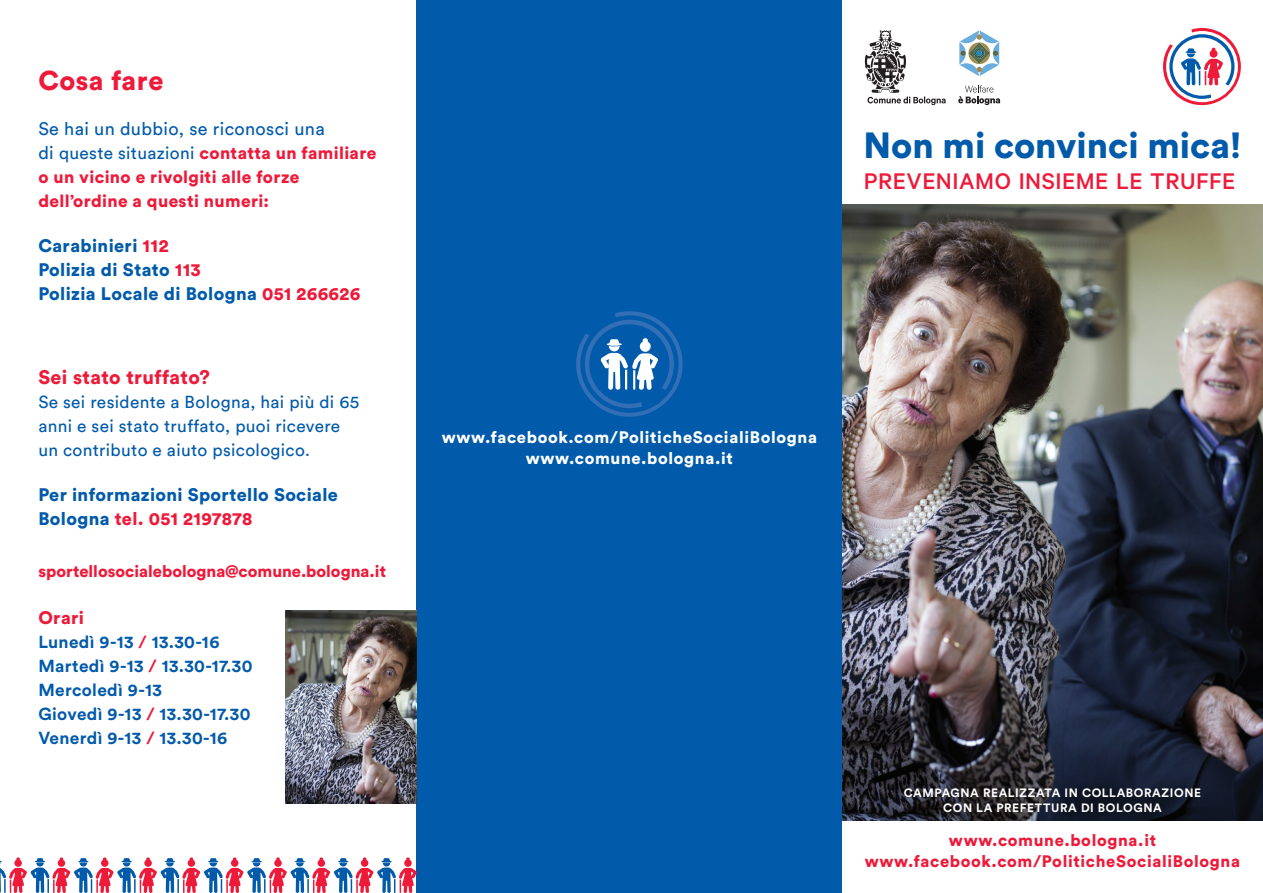
<style>
.page{position:relative;width:1263px;height:893px;background:#fff}
.page>*{position:absolute;margin:0;border:0;box-sizing:border-box;transform-origin:0 0}
.t1{font:900 36px "Circular Std";color:#015aaa}
.t2{font:900 27px "Circular Std";letter-spacing:.02em;color:#ed1a3a}
.t3{font:500 25.5px "Calibre";letter-spacing:.02em;color:#ed1a3a}
.t4{font:900 19.5px "Circular Std";letter-spacing:.02em;color:#ed1a3a}
.t5{font:900 18px/24px "Circular Std";letter-spacing:.02em;color:#015aaa}
.t6{font:18px "Circular Std";letter-spacing:.02em;color:#015aaa}
.t7{font:900 18px "Circular Std";letter-spacing:.02em;color:#ed1a3a}
.t8{font:700 17.25px/24px "Circular Std";letter-spacing:.02em;color:#015aaa}
.t9{font:17.25px/24px "Circular Std";letter-spacing:.02em;color:#015aaa}
.t10{font:900 17.25px/24px "Circular Std";letter-spacing:.02em;color:#ed1a3a}
.t11{font:900 16.5px/21px "Circular Std";letter-spacing:.04em;color:#ed1a3a;text-align:center}
.t12{font:900 16.5px/21px "Circular Std";letter-spacing:.04em;color:#fff;text-align:center}
.t13{font:900 16.5px "Circular Std";color:#ed1a3a}
.t14{font:700 12px/15px "Circular Std";letter-spacing:.05em;color:#fff;text-align:center}
.s1{font-weight:400;font-size:18px;color:#015aaa}
.s2{font-weight:400;color:#015aaa}
.s3{color:#ed1a3a}
</style>
<div class="page">
<div style="left:417px;top:0;width:425px;height:893px;background:#015aaa"></div>
<img style="left:842px;top:205px;width:421px;height:616px">
<svg style="left:576px;top:311px;width:107px;height:106px"></svg>
<svg style="left:0;top:857px;width:417px;height:36px"></svg>
<img style="left:286px;top:610px;width:131px;height:194px">
<svg style="left:1163px;top:28px;width:78px;height:77px"></svg>
<svg style="left:865px;top:30px;width:80px;height:75px"></svg>
<svg style="left:958px;top:85px;width:42px;height:20px"></svg>
<svg style="left:959px;top:30px;width:40px;height:46px"></svg>
<h2 class="t2" style="left:38px;top:62px;width:127px">Cosa fare</h2>
<p class="t6" style="left:38px;top:118px;width:288px">Se hai un dubbio, se riconosci una</p>
<p class="t10" style="left:38px;top:140px;width:339px"><span class="s1">di</span> <span class="s2">queste situazioni</span> contatta un familiare o un vicino e rivolgiti alle forze dell’ordine a questi numeri:</p>
<p class="t5" style="left:38px;top:233px;width:323px">Carabinieri <span class="s3">112<br></span>Polizia di Stato <span class="s3">113<br></span>Polizia Locale di Bologna <span class="s3">051 266626</span></p>
<p class="t4" style="left:38px;top:364px;width:173px">Sei stato truffato?</p>
<p class="t9" style="left:38px;top:390px;width:322px">Se sei residente a Bologna, hai più di 65 anni e sei stato truffato, puoi ricevere un contributo e aiuto psicologico.</p>
<p class="t5" style="left:38px;top:482px;width:301px">Per informazioni Sportello Sociale<br>Bologna <span class="s3">tel. 051 2197878</span></p>
<p class="t13" style="left:38px;top:561px;width:349px">sportellosocialebologna@comune.bologna.it</p>
<p class="t7" style="left:38px;top:606px;width:47px">Orari</p>
<p class="t8" style="left:38px;top:629px;width:216px">Lunedì 9-13 <span class="s3">/</span> 13.30-16<br>Martedì 9-13 <span class="s3">/</span> 13.30-17.30<br>Mercoledì 9-13<br>Giovedì 9-13 <span class="s3">/</span> 13.30-17.30<br>Venerdì 9-13 <span class="s3">/</span> 13.30-16</p>
<h1 class="t1" style="left:864px;top:121px;width:380px">Non mi convinci mica!</h1>
<h3 class="t3" style="left:864px;top:166px;width:373px">PREVENIAMO INSIEME LE TRUFFE</h3>
<p class="t12" style="left:442px;top:426px;width:377px">www.facebook.com/PoliticheSocialiBologna www.comune.bologna.it</p>
<p class="t14" style="left:904px;top:785px;width:299px">CAMPAGNA REALIZZATA IN COLLABORAZIONE<br>CON LA PREFETTURA DI BOLOGNA</p>
<p class="t11" style="left:865px;top:829px;width:377px">www.comune.bologna.it www.facebook.com/PoliticheSocialiBologna</p>
</div>
